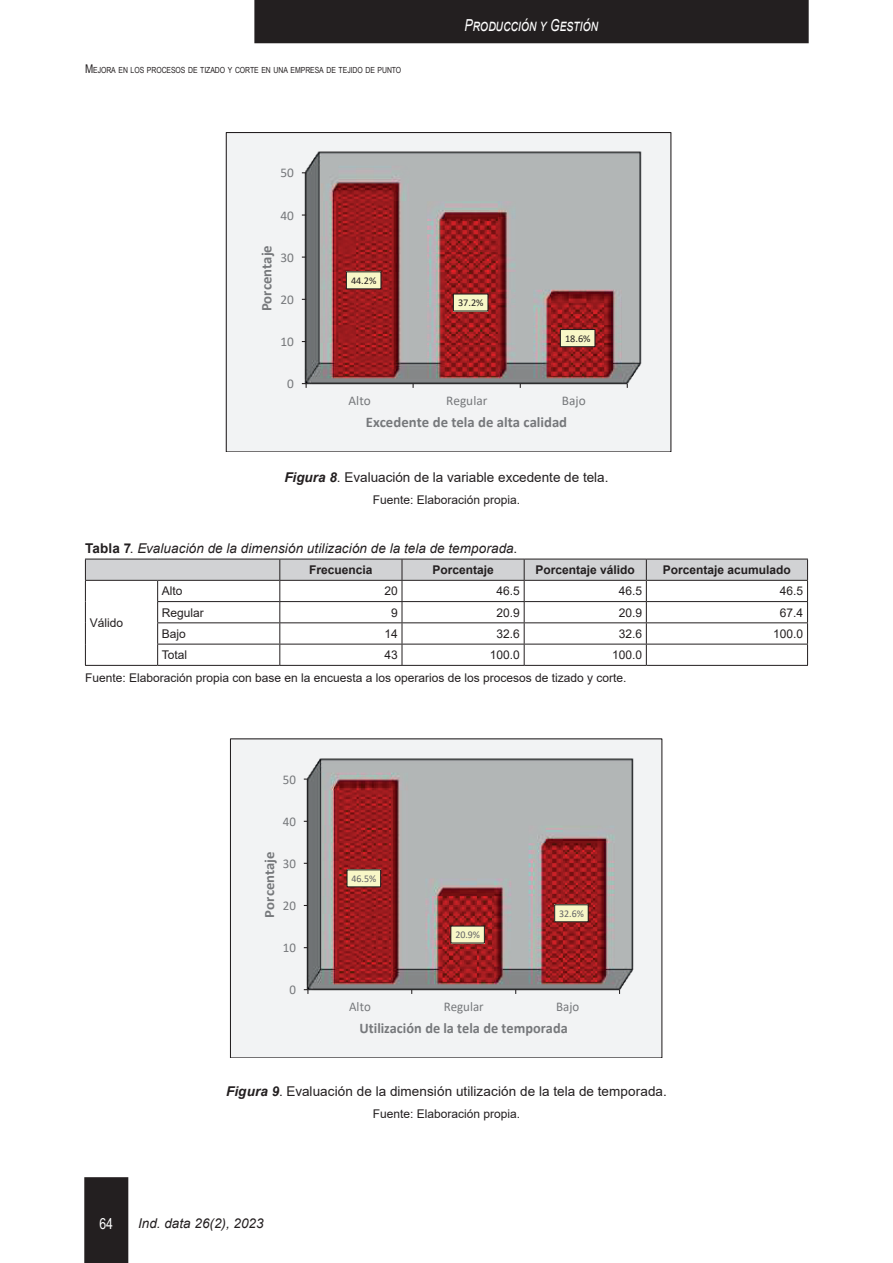
<style>
.page{position:relative;width:893px;height:1263px;background:#fff}
.page>*{position:absolute;margin:0;border:0;box-sizing:border-box;transform-origin:0 0}
.t1{font:italic 16.5px "Arial";color:#fff;scale:.75 1}
.t2{font:15px "Arial Narrow";color:#fff}
.t3{font:700 14.7px "Calibri";color:#76787b}
.t4{font:700 14.25px "Calibri";color:#76787b}
.t5{font:13.5px "Arial";color:#231f20}
.t6{font:italic 13.5px "Arial";letter-spacing:.005em;color:#231f20}
.t7{font:13.35px "Calibri";color:#76787b}
.t8{font:12px/23px "Arial";color:#231f20}
.t9{font:700 12px "Arial";color:#231f20}
.t10{font:10.35px "Calibri";color:#231f20}
.t11{font:10.35px "Calibri";color:#636366}
.t12{font:8.4px "Arial Narrow";letter-spacing:-.005em;color:#231f20}
.s1{font-size:12px}
.s2{font-weight:700;font-style:italic}
.s3{font-weight:700;font-style:normal}
.s4{font-style:normal}
</style>
<div class="page">
<div style="left:84px;top:1177px;width:44px;height:86px;background:#231f20"></div>
<div style="left:254px;top:0;width:555px;height:43px;background:#231f20"></div>
<div style="left:226px;top:133px;width:445px;height:319px;background:#f2f3f4"></div>
<img style="left:303px;top:151px;width:339px;height:235px">
<svg style="left:302px;top:383px;width:5px;height:5px"></svg>
<div style="left:346px;top:272px;width:35px;height:17px;background:#f8f7c7"></div>
<div style="left:453px;top:294px;width:35px;height:17px;background:#f8f7c7"></div>
<div style="left:453px;top:293px;width:35px;height:19px;border:1px solid #231f20"></div>
<div style="left:560px;top:329px;width:35px;height:18px;background:#f8f7c7"></div>
<div style="left:560px;top:329px;width:35px;height:18px;border:1px solid #231f20"></div>
<hr style="left:85px;top:665px;width:73px;height:1px;background:#231f20">
<hr style="left:158px;top:665px;width:122px;height:1px;background:#231f20">
<hr style="left:280px;top:665px;width:122px;height:1px;background:#231f20">
<hr style="left:402px;top:665px;width:122px;height:1px;background:#231f20">
<hr style="left:524px;top:665px;width:122px;height:1px;background:#231f20">
<hr style="left:646px;top:665px;width:162px;height:1px;background:#231f20">
<svg style="left:85px;top:559px;width:723px;height:106px"></svg>
<div style="left:230px;top:739px;width:432px;height:319px;background:#f2f3f4"></div>
<img style="left:305px;top:758px;width:329px;height:234px">
<svg style="left:304px;top:989px;width:4px;height:5px"></svg>
<div style="left:347px;top:870px;width:34px;height:17px;background:#f8f7c7"></div>
<div style="left:451px;top:926px;width:33px;height:17px;background:#f8f7c7"></div>
<div style="left:450px;top:925px;width:35px;height:18px;border:1px solid #231f20"></div>
<div style="left:555px;top:905px;width:33px;height:17px;background:#f8f7c7"></div>
<div style="left:554px;top:904px;width:35px;height:18px;border:1px solid #231f20"></div>
<p class="t12" style="left:85px;top:63px;width:318px"><span class="s1">M</span>EJORA EN LOS PROCESOS DE TIZADO Y CORTE EN UNA EMPRESA DE TEJIDO DE PUNTO</p>
<p class="t7" style="left:280px;top:164px;width:15px">50</p>
<p class="t7" style="left:280px;top:206px;width:15px">40</p>
<p class="t3" style="left:256px;top:311px;width:68px;rotate:-90deg">Porcentaje</p>
<p class="t7" style="left:280px;top:248px;width:15px">30</p>
<p class="t7" style="left:280px;top:290px;width:15px">20</p>
<p class="t7" style="left:280px;top:332px;width:15px">10</p>
<p class="t7" style="left:287px;top:374px;width:8px">0</p>
<p class="t10" style="left:351px;top:273px;width:27px">44.2%</p>
<h1 class="t1" style="left:465px;top:14px;width:179px">Producción y Gestión</h1>
<p class="t10" style="left:458px;top:296px;width:27px">37.2%</p>
<p class="t10" style="left:565px;top:331px;width:27px">18.6%</p>
<p class="t7" style="left:349px;top:391px;width:24px">Alto</p>
<p class="t7" style="left:446px;top:391px;width:43px">Regular</p>
<p class="t7" style="left:562px;top:391px;width:25px">Bajo</p>
<p class="t3" style="left:366px;top:412px;width:203px">Excedente de tela de alta calidad</p>
<p class="t5" style="left:284px;top:468px;width:326px"><span class="s2">Figura 8</span>. Evaluación de la variable excedente de tela.</p>
<p class="t8" style="left:373px;top:489px;width:149px">Fuente: Elaboración propia.</p>
<p class="t6" style="left:85px;top:539px;width:434px"><span class="s3">Tabla 7</span><span class="s4">.</span> Evaluación de la dimensión utilización de la tela de temporada<span class="s4">.</span></p>
<p class="t9" style="left:309px;top:561px;width:65px">Frecuencia</p>
<p class="t9" style="left:432px;top:561px;width:63px">Porcentaje</p>
<p class="t9" style="left:536px;top:561px;width:101px">Porcentaje válido</p>
<p class="t9" style="left:663px;top:561px;width:130px">Porcentaje acumulado</p>
<p class="t8" style="left:162px;top:579px;width:22px">Alto</p>
<p class="t8" style="left:384px;top:579px;width:15px">20</p>
<p class="t8" style="left:497px;top:579px;width:25px">46.5</p>
<p class="t8" style="left:619px;top:579px;width:25px">46.5</p>
<p class="t8" style="left:780px;top:579px;width:25px">46.5</p>
<p class="t8" style="left:162px;top:601px;width:44px">Regular</p>
<p class="t8" style="left:391px;top:601px;width:8px">9</p>
<p class="t8" style="left:497px;top:601px;width:25px">20.9</p>
<p class="t8" style="left:619px;top:601px;width:25px">20.9</p>
<p class="t8" style="left:780px;top:601px;width:25px">67.4</p>
<p class="t8" style="left:162px;top:622px;width:26px">Bajo</p>
<p class="t8" style="left:384px;top:622px;width:15px">14</p>
<p class="t8" style="left:497px;top:622px;width:25px">32.6</p>
<p class="t8" style="left:619px;top:622px;width:25px">32.6</p>
<p class="t8" style="left:773px;top:622px;width:32px">100.0</p>
<p class="t8" style="left:162px;top:643px;width:27px">Total</p>
<p class="t8" style="left:384px;top:643px;width:15px">43</p>
<p class="t8" style="left:490px;top:643px;width:32px">100.0</p>
<p class="t8" style="left:90px;top:611px;width:35px">Válido</p>
<p class="t8" style="left:85px;top:643px;width:559px;text-indent:527px">100.0<br>Fuente: Elaboración propia con base en la encuesta a los operarios de los procesos de tizado y corte.</p>
<p class="t7" style="left:283px;top:770px;width:15px">50</p>
<p class="t7" style="left:283px;top:812px;width:15px">40</p>
<p class="t4" style="left:259px;top:917px;width:68px;rotate:-90deg">Porcentaje</p>
<p class="t7" style="left:283px;top:854px;width:15px">30</p>
<p class="t7" style="left:283px;top:896px;width:15px">20</p>
<p class="t7" style="left:283px;top:938px;width:15px">10</p>
<p class="t7" style="left:289px;top:980px;width:8px">0</p>
<p class="t11" style="left:351px;top:871px;width:26px">46.5%</p>
<p class="t11" style="left:455px;top:927px;width:26px">20.9%</p>
<p class="t11" style="left:559px;top:906px;width:26px">32.6%</p>
<p class="t7" style="left:349px;top:997px;width:23px">Alto</p>
<p class="t7" style="left:444px;top:997px;width:41px">Regular</p>
<p class="t7" style="left:556px;top:997px;width:25px">Bajo</p>
<p class="t3" style="left:360px;top:1018px;width:210px">Utilización de la tela de temporada</p>
<p class="t5" style="left:226px;top:1082px;width:442px"><span class="s2">Figura 9</span>. Evaluación de la dimensión utilización de la tela de temporada.</p>
<p class="t8" style="left:373px;top:1102px;width:149px">Fuente: Elaboración propia.</p>
<p class="t2" style="left:99px;top:1213px;width:15px">64</p>
<p class="t6" style="left:138px;top:1215px;width:127px">Ind. data 26(2), 2023</p>
</div>
